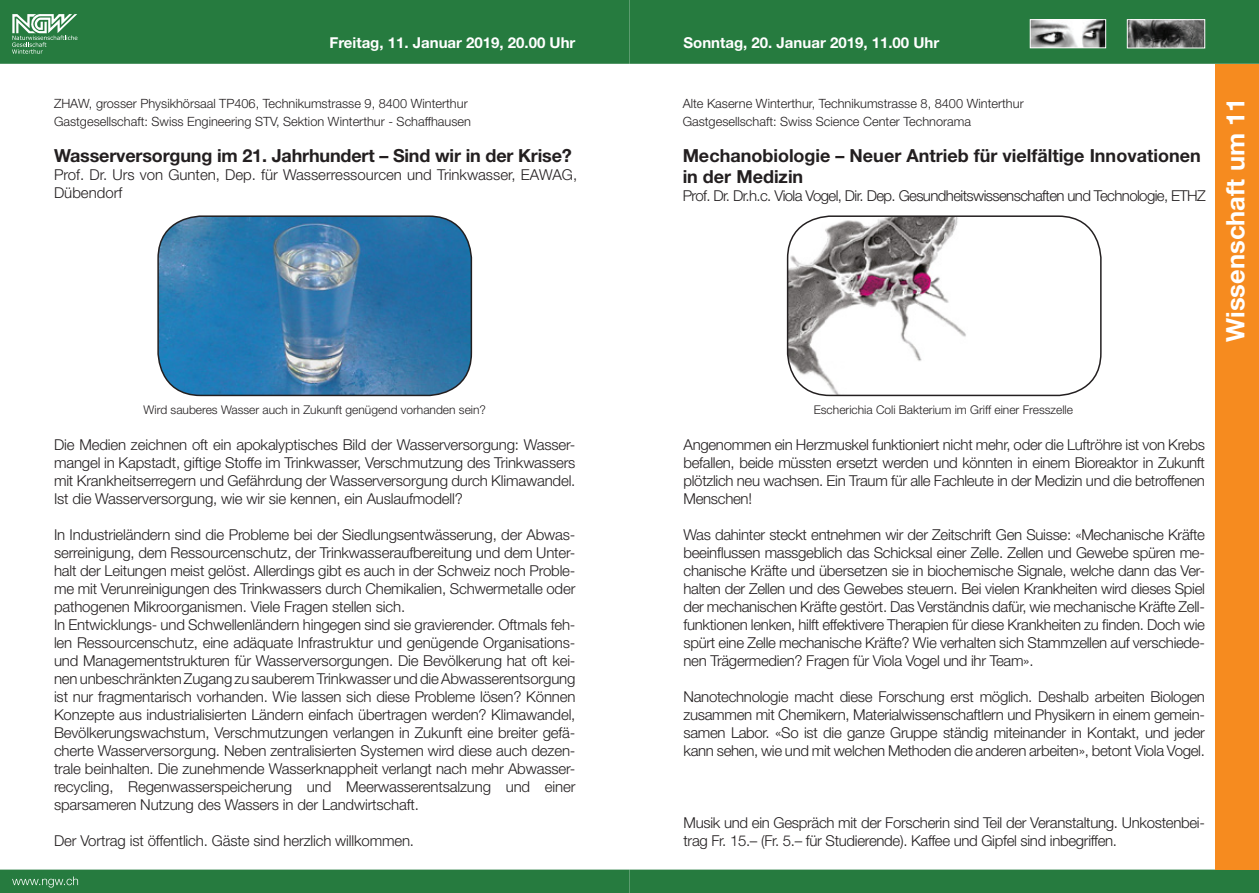
<style>
.page{position:relative;width:1259px;height:893px;background:#fff}
.page>*{position:absolute;margin:0;border:0;box-sizing:border-box;transform-origin:0 0}
.GS_Exkursionen{font:700 25.5px "Helvetica Neue";color:#fff}
.GS_Vortrag_Titel{font:700 18px/21px "Helvetica Neue";color:#231f20}
.GS_Vortragstext{font:300 15px/18px "Helvetica Neue";letter-spacing:-.02em;color:#231f20;text-align:justify}
.GS_Vortragstext-2{font:300 15px "Helvetica Neue";letter-spacing:-.04em;color:#231f20}
.GS_Vortragstext-3{font:300 15px/18px "Helvetica Neue";color:#231f20}
.t1{font:700 15px "Helvetica Neue";color:#fff}
.GS_Vortragstext_Kopf{font:300 12.75px "Helvetica Neue";color:#231f20}
.GS_Vortragstext-4{font:300 12px "Helvetica Neue";color:#231f20}
</style>
<div class="page">
<div style="left:0;top:0;width:1259px;height:64px;background:#267b3f"></div>
<img style="left:1032px;top:21px;width:72px;height:25px">
<div style="left:1030px;top:19px;width:76px;height:29px;border:1px solid #fff"></div>
<img style="left:1129px;top:21px;width:74px;height:25px">
<div style="left:1127px;top:19px;width:78px;height:29px;border:1px solid #fff"></div>
<div style="left:0;top:870px;width:1259px;height:23px;background:#267b3f"></div>
<img style="left:159px;top:216px;width:312px;height:179px">
<div style="left:157px;top:215px;width:315px;height:181px;border:2px solid #231f20;border-radius:43px"></div>
<img style="left:787px;top:218px;width:179px;height:177px">
<div style="left:787px;top:215px;width:314px;height:181px;border:2px solid #231f20;border-radius:43px"></div>
<div style="left:1215px;top:64px;width:44px;height:806px;background:#f68b1f"></div>
<p class="t1" style="left:329px;top:34px;width:247px">Freitag, 11. Januar 2019, 20.00 Uhr</p>
<p class="t1" style="left:683px;top:34px;width:257px">Sonntag, 20. Januar 2019, 11.00 Uhr</p>
<p class="GS_Vortragstext_Kopf" style="left:54px;top:96px;width:415px">ZHAW, grosser Physikhörsaal TP406, Technikumstrasse 9, 8400 Winterthur</p>
<p class="GS_Vortragstext_Kopf" style="left:54px;top:114px;width:418px">Gastgesellschaft: Swiss Engineering STV, Sektion Winterthur - Schaffhausen</p>
<p class="GS_Vortrag_Titel" style="left:54px;top:145px;width:519px">Wasserversorgung im 21. Jahrhundert – Sind wir in der Krise?</p>
<p class="GS_Vortragstext-3" style="left:54px;top:165px;width:525px">Prof. Dr. Urs von Gunten, Dep. für Wasserressourcen und Trinkwasser, EAWAG,<br>Dübendorf</p>
<p class="GS_Vortragstext_Kopf" style="left:682px;top:96px;width:342px">Alte Kaserne Winterthur, Technikumstrasse 8, 8400 Winterthur</p>
<p class="GS_Vortragstext_Kopf" style="left:682px;top:114px;width:290px">Gastgesellschaft: Swiss Science Center Technorama</p>
<p class="GS_Vortrag_Titel" style="left:682px;top:145px;width:519px">Mechanobiologie – Neuer Antrieb für vielfältige Innovationen in der Medizin</p>
<p class="GS_Vortragstext-2" style="left:682px;top:186px;width:524px">Prof. Dr. Dr.h.c. Viola Vogel, Dir. Dep. Gesundheitswissenschaften und Technologie, ETHZ</p>
<p class="GS_Exkursionen" style="left:1219px;top:342px;width:246px;rotate:-90deg">Wissenschaft um 11</p>
<p class="GS_Vortragstext-4" style="left:143px;top:402px;width:344px">Wird sauberes Wasser auch in Zukunft genügend vorhanden sein?</p>
<p class="GS_Vortragstext" style="left:54px;top:435px;width:523px">Die Medien zeichnen oft ein apokalyptisches Bild der Wasserversorgung: Wasser&shy;mangel in Kapstadt, giftige Stoffe im Trinkwasser, Verschmutzung des Trinkwassers mit Krankheitserregern und Gefährdung der Wasserversorgung durch Klimawandel.<br>Ist die Wasserversorgung, wie wir sie kennen, ein Auslaufmodell?</p>
<p class="GS_Vortragstext" style="left:54px;top:525px;width:523px">In Industrieländern sind die Probleme bei der Siedlungsentwässerung, der Abwas&shy;serreinigung, dem Ressourcenschutz, der Trinkwasseraufbereitung und dem Unter&shy;halt der Leitungen meist gelöst. Allerdings gibt es auch in der Schweiz noch Proble&shy;me mit Verunreinigungen des Trinkwassers durch Chemikalien, Schwermetalle oder pathogenen Mikroorganismen. Viele Fragen stellen sich.</p>
<p class="GS_Vortragstext" style="left:54px;top:615px;width:523px">In Entwicklungs- und Schwellenländern hingegen sind sie gravierender. Oftmals feh&shy;len Ressourcenschutz, eine adäquate Infrastruktur und genügende Organisations&shy;und Managementstrukturen für Wasserversorgungen. Die Bevölkerung hat oft kei&shy;nen unbeschränkten Zugang zu sauberem Trinkwasser und die Abwasserentsorgung ist nur fragmentarisch vorhanden. Wie lassen sich diese Probleme lösen? Können Konzepte aus industrialisierten Ländern einfach übertragen werden? Klimawandel, Bevölkerungswachstum, Verschmutzungen verlangen in Zukunft eine breiter gefä&shy;cherte Wasserversorgung. Neben zentralisierten Systemen wird diese auch dezen&shy;trale beinhalten. Die zunehmende Wasserknappheit verlangt nach mehr Abwasser&shy;recycling, Regenwasserspeicherung und Meerwasserentsalzung und einer sparsameren Nutzung des Wassers in der Landwirtschaft.</p>
<p class="GS_Vortragstext" style="left:54px;top:831px;width:361px">Der Vortrag ist öffentlich. Gäste sind herzlich willkommen.</p>
<p class="GS_Vortragstext-4" style="left:814px;top:402px;width:261px">Escherichia Coli Bakterium im Griff einer Fresszelle</p>
<p class="GS_Vortragstext" style="left:683px;top:435px;width:523px">Angenommen ein Herzmuskel funktioniert nicht mehr, oder die Luftröhre ist von Krebs befallen, beide müssten ersetzt werden und könnten in einem Bioreaktor in Zukunft plötzlich neu wachsen. Ein Traum für alle Fachleute in der Medizin und die betroffenen Menschen!</p>
<p class="GS_Vortragstext" style="left:683px;top:525px;width:523px">Was dahinter steckt entnehmen wir der Zeitschrift Gen Suisse: «Mechanische Kräfte beeinflussen massgeblich das Schicksal einer Zelle. Zellen und Gewebe spüren me&shy;chanische Kräfte und übersetzen sie in biochemische Signale, welche dann das Ver&shy;halten der Zellen und des Gewebes steuern. Bei vielen Krankheiten wird dieses Spiel der mechanischen Kräfte gestört. Das Verständnis dafür, wie mechanische Kräfte Zell&shy;funktionen lenken, hilft effektivere Therapien für diese Krankheiten zu finden. Doch wie spürt eine Zelle mechanische Kräfte? Wie verhalten sich Stammzellen auf verschiede&shy;nen Trägermedien? Fragen für Viola Vogel und ihr Team».</p>
<p class="GS_Vortragstext" style="left:683px;top:687px;width:523px">Nanotechnologie macht diese Forschung erst möglich. Deshalb arbeiten Biologen zusammen mit Chemikern, Materialwissenschaftlern und Physikern in einem gemein&shy;samen Labor. «So ist die ganze Gruppe ständig miteinander in Kontakt, und jeder kann sehen, wie und mit welchen Methoden die anderen arbeiten», betont Viola Vogel.</p>
<p class="GS_Vortragstext" style="left:683px;top:813px;width:523px">Musik und ein Gespräch mit der Forscherin sind Teil der Veranstaltung. Unkostenbei&shy;trag Fr. 15.– (Fr. 5.– für Studierende). Kaffee und Gipfel sind inbegriffen.</p>
</div>
